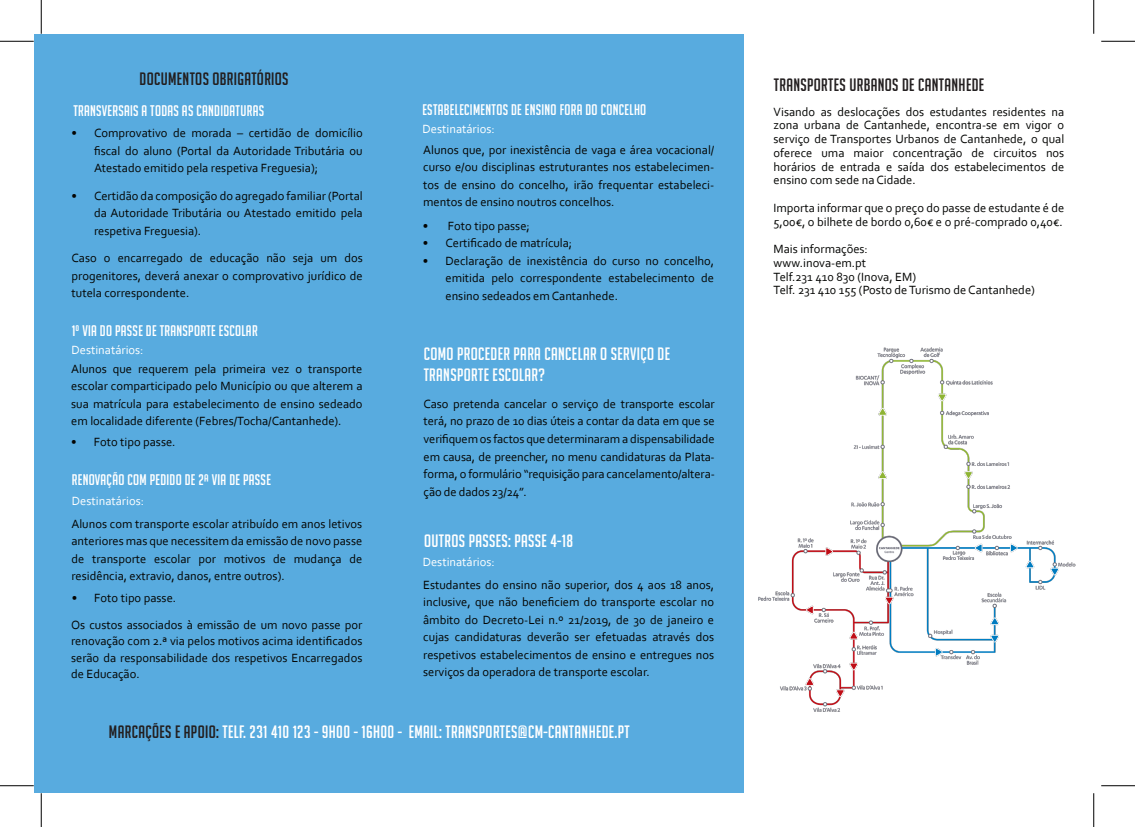
<style>
.page{position:relative;width:1135px;height:827px;background:#fff}
.page>*{position:absolute;margin:0;border:0;box-sizing:border-box;transform-origin:0 0}
.t1{font:17.5px "Big Noodle Titling";letter-spacing:.02em;color:#fff}
.t2{font:17.5px/21px "Big Noodle Titling";letter-spacing:.02em;color:#fdfefe}
.t3{font:17.5px "Big Noodle Titling";letter-spacing:.02em;color:#231f20}
.t4{font:15px "Big Noodle Titling";letter-spacing:.02em;color:#fff}
.t5{font:12.5px/17.5px "Corbel";color:#040503;text-align:justify}
.t6{font:12.5px "Corbel";color:#fff}
.s1{color:#231f20}
</style>
<div class="page">
<div style="left:34px;top:34px;width:710px;height:758px;background:#58abdf"></div>
<img style="left:758px;top:347px;width:318px;height:365px">
<hr style="left:0;top:41px;width:34px;height:1px;background:#000">
<hr style="left:1101px;top:41px;width:34px;height:1px;background:#000">
<hr style="left:0;top:785px;width:34px;height:1px;background:#000">
<hr style="left:1101px;top:785px;width:34px;height:1px;background:#000">
<hr style="left:41px;top:0;width:1px;height:34px;background:#000">
<hr style="left:41px;top:793px;width:1px;height:34px;background:#000">
<hr style="left:1093px;top:0;width:1px;height:34px;background:#000">
<hr style="left:1093px;top:793px;width:1px;height:34px;background:#000">
<h1 class="t3" style="left:140px;top:69px;width:151px">DOCUMENTOS OBRIGATÓRIOS</h1>
<p class="t4" style="left:73px;top:103px;width:192px">TRANSVERSAIS A TODAS AS CANDIDATURAS</p>
<p class="t5" style="left:94px;top:125px;width:270px;text-indent:-22px">• Comprovativo de morada – certidão de domicílio fiscal do aluno (Portal da Autoridade Tributária ou Atestado emitido pela respetiva Freguesia);</p>
<p class="t5" style="left:94px;top:188px;width:270px;text-indent:-22px">• Certidão da composição do agregado familiar (Portal da Autoridade Tributária ou Atestado emitido pela respetiva Freguesia).</p>
<p class="t5" style="left:72px;top:250px;width:293px">Caso o encarregado de educação não seja um dos progenitores, deverá anexar o comprovativo jurídico de tutela correspondente.</p>
<p class="t4" style="left:72px;top:322px;width:187px">1º VIA DO PASSE DE TRANSPORTE ESCOLAR</p>
<p class="t6" style="left:71px;top:344px;width:74px">Destinatários:</p>
<p class="t5" style="left:71px;top:361px;width:293px">Alunos que requerem pela primeira vez o transporte escolar comparticipado pelo Município ou que alterem a sua matrícula para estabelecimento de ensino sedeado em localidade diferente (Febres/Tocha/Cantanhede).</p>
<p class="t5" style="left:71px;top:434px;width:106px">• Foto tipo passe.</p>
<p class="t4" style="left:72px;top:471px;width:201px">RENOVAÇÃO COM PEDIDO DE 2ª VIA DE PASSE</p>
<p class="t6" style="left:72px;top:495px;width:74px">Destinatários:</p>
<p class="t5" style="left:71px;top:516px;width:292px">Alunos com transporte escolar atribuído em anos letivos anteriores mas que necessitem da emissão de novo passe de transporte escolar por motivos de mudança de residência, extravio, danos, entre outros).</p>
<p class="t5" style="left:72px;top:590px;width:106px">• Foto tipo passe.</p>
<p class="t5" style="left:71px;top:618px;width:293px;line-height:16.2px">Os custos associados à emissão de um novo passe por renovação com 2.ª via pelos motivos acima identificados serão da responsabilidade dos respetivos Encarregados de Educação.</p>
<p class="t4" style="left:422px;top:101px;width:225px">ESTABELECIMENTOS DE ENSINO FORA DO CONCELHO</p>
<p class="t6" style="left:423px;top:123px;width:74px">Destinatários:</p>
<p class="t5" style="left:423px;top:142px;width:293px">Alunos que, por inexistência de vaga e área vocacional/ curso e/ou disciplinas estruturantes nos estabelecimen&shy;tos de ensino do concelho, irão frequentar estabeleci&shy;mentos de ensino noutros concelhos.</p>
<p class="t5" style="left:423px;top:218px;width:108px">• Foto tipo passe;</p>
<p class="t5" style="left:423px;top:235px;width:151px">• Certificado de matrícula;</p>
<p class="t5" style="left:445px;top:253px;width:270px;text-indent:-22px">• Declaração de inexistência do curso no concelho, emitida pelo correspondente estabelecimento de ensino sedeados em Cantanhede.</p>
<h1 class="t2" style="left:424px;top:343px;width:248px">COMO PROCEDER PARA CANCELAR O SERVIÇO DE<br>TRANSPORTE ESCOLAR?</h1>
<p class="t5" style="left:424px;top:396px;width:293px">Caso pretenda cancelar o serviço de transporte escolar terá, no prazo de 10 dias úteis a contar da data em que se verifiquem os factos que determinaram a dispensabilidade em causa, de preencher, no menu candidaturas da Plata&shy;forma, o formulário “requisição para cancelamento/altera&shy;ção de dados 23/24”.</p>
<h1 class="t1" style="left:424px;top:531px;width:150px">OUTROS PASSES: PASSE 4-18</h1>
<p class="t5" style="left:423px;top:577px;width:292px">Estudantes do ensino não superior, dos 4 aos 18 anos, inclusive, que não beneficiem do transporte escolar no âmbito do Decreto-Lei n.º 21/2019, de 30 de janeiro e cujas candidaturas deverão ser efetuadas através dos respetivos estabelecimentos de ensino e entregues nos serviços da operadora de transporte escolar.</p>
<p class="t6" style="left:423px;top:556px;width:74px">Destinatários:</p>
<h1 class="t1" style="left:109px;top:722px;width:522px"><span class="s1">MARCAÇÕES E APOIO:</span> TELF. 231 410 123 - 9H00 - 16H00 - EMAIL: TRANSPORTES@CM-CANTANHEDE.PT</h1>
<h1 class="t3" style="left:774px;top:76px;width:212px">TRANSPORTES URBANOS DE CANTANHEDE</h1>
<p class="t5" style="left:773px;top:106px;width:292px;line-height:13.8px">Visando as deslocações dos estudantes residentes na zona urbana de Cantanhede, encontra-se em vigor o serviço de Transportes Urbanos de Cantanhede, o qual oferece uma maior concentração de circuitos nos horários de entrada e saída dos estabelecimentos de ensino com sede na Cidade.</p>
<p class="t5" style="left:773px;top:202px;width:292px;line-height:13.8px">Importa informar que o preço do passe de estudante é de<br>5,00€, o bilhete de bordo 0,60€ e o pré-comprado 0,40€.</p>
<p class="t5" style="left:773px;top:243px;width:263px;line-height:13.8px;text-align:left">Mais informações:<br>www.inova-em.pt<br>Telf.231 410 830 (Inova, EM)<br>Telf. 231 410 155 (Posto de Turismo de Cantanhede)</p>
</div>
